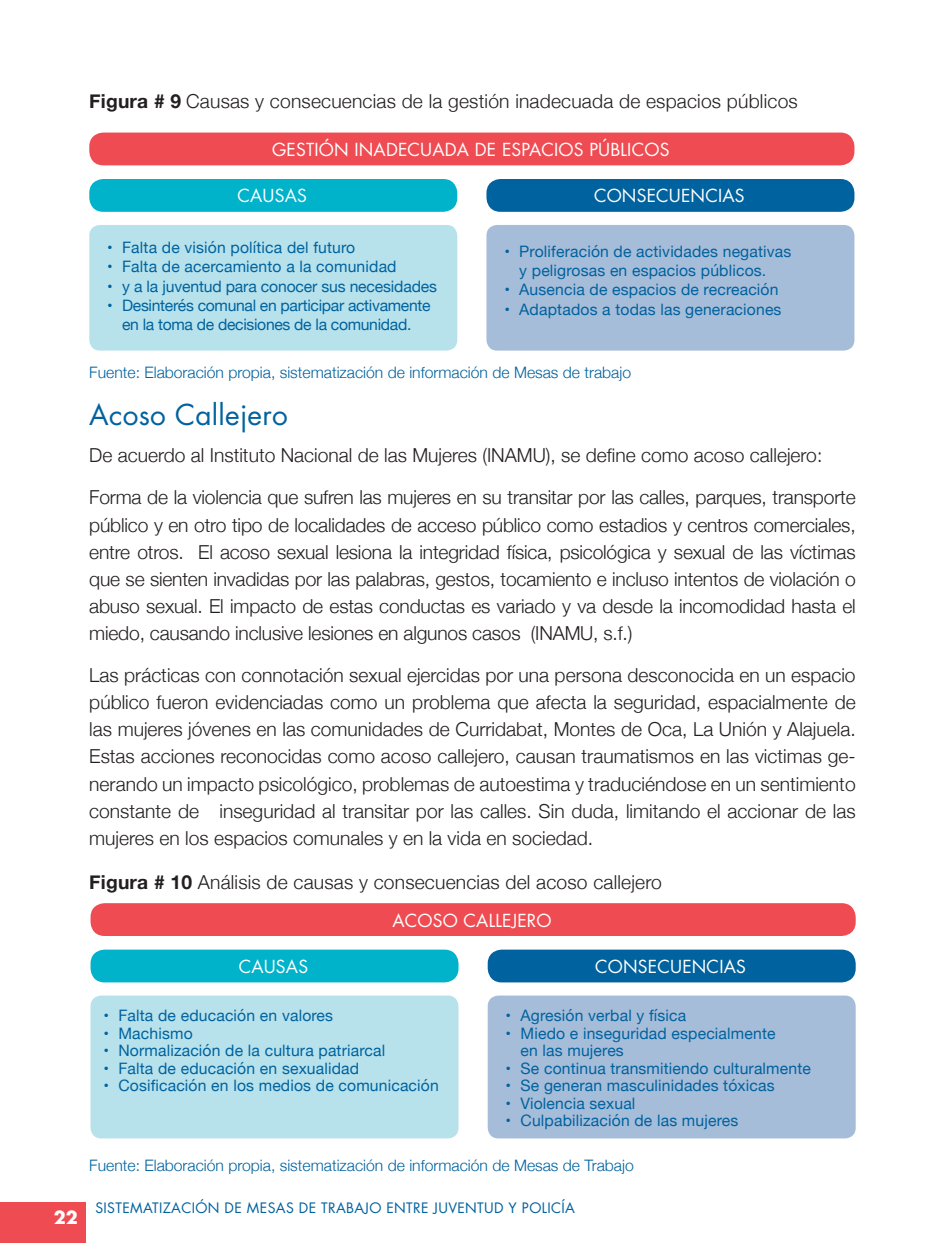
<style>
.page{position:relative;width:945px;height:1260px;background:#fff}
.page>*{position:absolute;margin:0;border:0;box-sizing:border-box;transform-origin:0 0}
.Subs_2{font:28px "Futura LT";letter-spacing:.01em;color:#00629e}
.Corridos{font:300 19.25px/27.1px "Helvetica Neue";color:#231f20;text-align:justify}
.t1{font:17.5px "Futura LT";letter-spacing:.01em;color:#fff}
.t2{font:700 17.5px "Futura LT";color:#fff}
.t3{font:15.75px/19.2px "Helvetica Neue";letter-spacing:.01em;color:#00629e}
.t4{font:300 15.75px "Helvetica Neue";color:#00629e}
.t5{font:15.75px/19.2px "Helvetica Neue";letter-spacing:-.02em;color:#00629e;text-align:center}
.t6{font:15.75px "Helvetica Neue";letter-spacing:-.01em;color:#00629e}
.t7{font:14px "Futura LT";letter-spacing:.025em;color:#00629e}
.s1{font-weight:700}
</style>
<div class="page">
<div style="left:0;top:1202px;width:86px;height:41px;background:#ef4b52"></div>
<div style="left:89px;top:179px;width:368px;height:33px;background:#00b2ca;border-radius:14px"></div>
<div style="left:89px;top:225px;width:368px;height:126px;background:#b7e2ec;border-radius:11px"></div>
<div style="left:486px;top:179px;width:368px;height:33px;background:#00629e;border-radius:14px"></div>
<div style="left:486px;top:225px;width:368px;height:126px;background:#a6bdda;border-radius:11px"></div>
<div style="left:89px;top:133px;width:765px;height:32px;background:#ef4b52;border-radius:14px"></div>
<div style="left:91px;top:950px;width:368px;height:32px;background:#00b2ca;border-radius:14px"></div>
<div style="left:91px;top:996px;width:368px;height:142px;background:#b7e2ec;border-radius:11px"></div>
<div style="left:488px;top:950px;width:368px;height:32px;background:#00629e;border-radius:14px"></div>
<div style="left:488px;top:996px;width:368px;height:142px;background:#a6bdda;border-radius:11px"></div>
<div style="left:91px;top:903px;width:765px;height:33px;background:#ef4b52;border-radius:14px"></div>
<p class="Corridos" style="left:89px;top:86px;width:710px"><span class="s1">Figura # 9</span> Causas y consecuencias de la gestión inadecuada de espacios públicos</p>
<p class="t1" style="left:272px;top:138px;width:399px">GESTIÓN INADECUADA DE ESPACIOS PÚBLICOS</p>
<p class="t1" style="left:237px;top:185px;width:71px">CAUSAS</p>
<p class="t3" style="left:107px;top:239px;width:250px">• Falta de visión política del futuro</p>
<p class="t3" style="left:107px;top:258px;width:291px">• Falta de acercamiento a la comunidad</p>
<p class="t6" style="left:107px;top:275px;width:331px">• y a la juventud para conocer sus necesidades</p>
<p class="t5" style="left:107px;top:297px;width:325px">• Desinterés comunal en participar activamente en la toma de decisiones de la comunidad.</p>
<p class="t1" style="left:594px;top:185px;width:152px">CONSECUENCIAS</p>
<p class="t3" style="left:519px;top:243px;width:274px;text-indent:-15px">• Proliferación de actividades negativas y peligrosas en espacios públicos.</p>
<p class="t3" style="left:504px;top:281px;width:276px">• Ausencia de espacios de recreación</p>
<p class="t3" style="left:504px;top:300px;width:279px">• Adaptados a todas las generaciones</p>
<p class="t4" style="left:89px;top:360px;width:543px">Fuente: Elaboración propia, sistematización de información de Mesas de trabajo</p>
<p class="Subs_2" style="left:89px;top:397px;width:200px">Acoso Callejero</p>
<p class="Corridos" style="left:89px;top:441px;width:735px">De acuerdo al Instituto Nacional de las Mujeres (INAMU), se define como acoso callejero:</p>
<p class="Corridos" style="left:89px;top:483px;width:768px">Forma de la violencia que sufren las mujeres en su transitar por las calles, parques, transporte público y en otro tipo de localidades de acceso público como estadios y centros comerciales, entre otros. El acoso sexual lesiona la integridad física, psicológica y sexual de las víctimas que se sienten invadidas por las palabras, gestos, tocamiento e incluso intentos de violación o abuso sexual. El impacto de estas conductas es variado y va desde la incomodidad hasta el miedo, causando inclusive lesiones en algunos casos (INAMU, s.f.)</p>
<p class="Corridos" style="left:89px;top:660px;width:768px">Las prácticas con connotación sexual ejercidas por una persona desconocida en un espacio público fueron evidenciadas como un problema que afecta la seguridad, espacialmente de las mujeres jóvenes en las comunidades de Curridabat, Montes de Oca, La Unión y Alajuela.<br>Estas acciones reconocidas como acoso callejero, causan traumatismos en las victimas ge&shy;nerando un impacto psicológico, problemas de autoestima y traduciéndose en un sentimiento constante de inseguridad al transitar por las calles. Sin duda, limitando el accionar de las mujeres en los espacios comunales y en la vida en sociedad.</p>
<p class="Corridos" style="left:89px;top:867px;width:574px"><span class="s1">Figura # 10</span> Análisis de causas y consecuencias del acoso callejero</p>
<p class="t1" style="left:392px;top:909px;width:161px">ACOSO CALLEJERO</p>
<p class="t2" style="left:54px;top:1206px;width:26px">22</p>
<p class="t1" style="left:239px;top:955px;width:71px">CAUSAS</p>
<p class="t3" style="left:104px;top:1007px;width:231px">• Falta de educación en valores</p>
<p class="t3" style="left:104px;top:1025px;width:91px">• Machismo</p>
<p class="t3" style="left:104px;top:1042px;width:283px">• Normalización de la cultura patriarcal</p>
<p class="t3" style="left:104px;top:1060px;width:257px">• Falta de educación en sexualidad</p>
<p class="t3" style="left:104px;top:1077px;width:337px">• Cosificación en los medios de comunicación</p>
<p class="t1" style="left:595px;top:955px;width:152px">CONSECUENCIAS</p>
<p class="t3" style="left:506px;top:1007px;width:182px">• Agresión verbal y física</p>
<p class="t3" style="left:521px;top:1025px;width:257px;line-height:17.5px;text-indent:-15px">• Miedo e inseguridad especialmente en las mujeres</p>
<p class="t3" style="left:506px;top:1060px;width:307px">• Se continua transmitiendo culturalmente</p>
<p class="t3" style="left:506px;top:1077px;width:271px">• Se generan masculinidades tóxicas</p>
<p class="t3" style="left:506px;top:1095px;width:131px">• Violencia sexual</p>
<p class="t3" style="left:506px;top:1112px;width:234px">• Culpabilización de las mujeres</p>
<p class="t4" style="left:89px;top:1152px;width:546px">Fuente: Elaboración propia, sistematización de información de Mesas de Trabajo</p>
<p class="t7" style="left:95px;top:1199px;width:481px">SISTEMATIZACIÓN DE MESAS DE TRABAJO ENTRE JUVENTUD Y POLICÍA</p>
</div>
